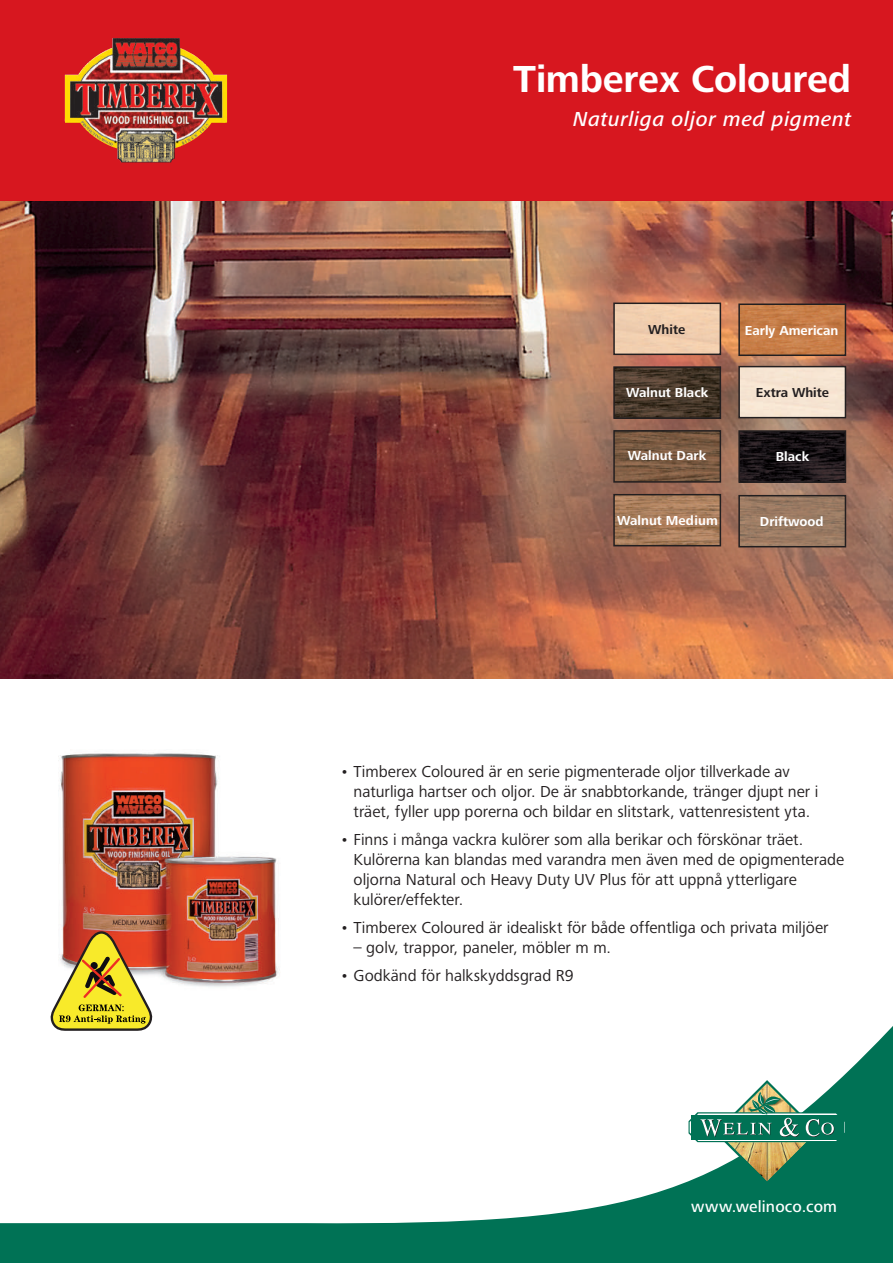
<style>
.page{position:relative;width:893px;height:1263px;background:#fff}
.page>*{position:absolute;margin:0;border:0;box-sizing:border-box;transform-origin:0 0}
.t1{font:700 39px "Frutiger Next Pro";letter-spacing:-.005em;color:#fff}
.t2{font:italic 500 21px "Frutiger Next Pro";letter-spacing:.025em;color:#fff}
.t3{font:16.5px/19.8px "Frutiger Next Pro";color:#231f20}
.t4{font:500 16.5px "Frutiger Next Pro";letter-spacing:.01em;color:#fff}
.t5{font:700 13.5px "Frutiger Next Pro";color:#fff}
.t6{font:700 13.5px "Frutiger Next Pro";color:#231f20}
</style>
<div class="page">
<svg style="left:0;top:1026px;width:893px;height:237px"></svg>
<div style="left:0;top:0;width:893px;height:213px;background:#d7171f"></div>
<svg style="left:688px;top:1080px;width:158px;height:105px"></svg>
<img style="left:58px;top:752px;width:222px;height:235px">
<svg style="left:51px;top:931px;width:101px;height:100px;background:#cfa648"></svg>
<img style="left:0;top:202px;width:893px;height:476px">
<img style="left:65px;top:38px;width:127px;height:124px">
<div style="left:616px;top:306px;width:102px;height:46px;background:#f1ceaf"></div>
<div style="left:613px;top:303px;width:108px;height:52px;border:2px solid #231f20"></div>
<img style="left:616px;top:369px;width:102px;height:47px">
<div style="left:613px;top:366px;width:108px;height:53px;border:2px solid #231f20"></div>
<img style="left:741px;top:306px;width:102px;height:47px">
<div style="left:738px;top:303px;width:108px;height:53px;border:2px solid #231f20"></div>
<img style="left:616px;top:433px;width:102px;height:47px">
<div style="left:613px;top:430px;width:108px;height:53px;border:2px solid #231f20"></div>
<img style="left:616px;top:497px;width:102px;height:46px">
<div style="left:613px;top:494px;width:108px;height:52px;border:2px solid #231f20"></div>
<div style="left:741px;top:369px;width:102px;height:46px;background:#f6e5d2"></div>
<div style="left:738px;top:366px;width:108px;height:52px;border:2px solid #231f20"></div>
<img style="left:741px;top:498px;width:102px;height:46px">
<div style="left:738px;top:495px;width:108px;height:52px;border:2px solid #231f20"></div>
<img style="left:741px;top:433px;width:102px;height:47px">
<div style="left:738px;top:430px;width:108px;height:53px;border:2px solid #231f20"></div>
<h1 class="t1" style="left:513px;top:57px;width:339px">Timberex Coloured</h1>
<p class="t2" style="left:573px;top:107px;width:280px">Naturliga oljor med pigment</p>
<p class="t6" style="left:648px;top:322px;width:39px">White</p>
<p class="t5" style="left:745px;top:322px;width:95px">Early American</p>
<p class="t5" style="left:626px;top:384px;width:84px">Walnut Black</p>
<p class="t6" style="left:756px;top:385px;width:75px">Extra White</p>
<p class="t5" style="left:628px;top:448px;width:80px">Walnut Dark</p>
<p class="t5" style="left:776px;top:449px;width:35px">Black</p>
<p class="t5" style="left:617px;top:513px;width:102px">Walnut Medium</p>
<p class="t5" style="left:760px;top:513px;width:65px">Driftwood</p>
<p class="t3" style="left:354px;top:762px;width:466px;text-indent:-13px">• Timberex Coloured är en serie pigmenterade oljor tillverkade av naturliga hartser och oljor. De är snabbtorkande, tränger djupt ner i träet, fyller upp porerna och bildar en slitstark, vattenresistent yta.</p>
<p class="t3" style="left:354px;top:830px;width:492px;text-indent:-13px">• Finns i många vackra kulörer som alla berikar och förskönar träet.<br>Kulörerna kan blandas med varandra men även med de opigmenterade oljorna Natural och Heavy Duty UV Plus för att uppnå ytterligare kulörer/effekter.</p>
<p class="t3" style="left:340px;top:917px;width:490px">• Timberex Coloured är idealiskt för både offentliga och privata miljöer</p>
<p class="t3" style="left:354px;top:937px;width:259px">– golv, trappor, paneler, möbler m m.</p>
<p class="t3" style="left:340px;top:966px;width:235px">• Godkänd för halkskyddsgrad R9</p>
<p class="t4" style="left:691px;top:1197px;width:148px">www.welinoco.com</p>
</div>
